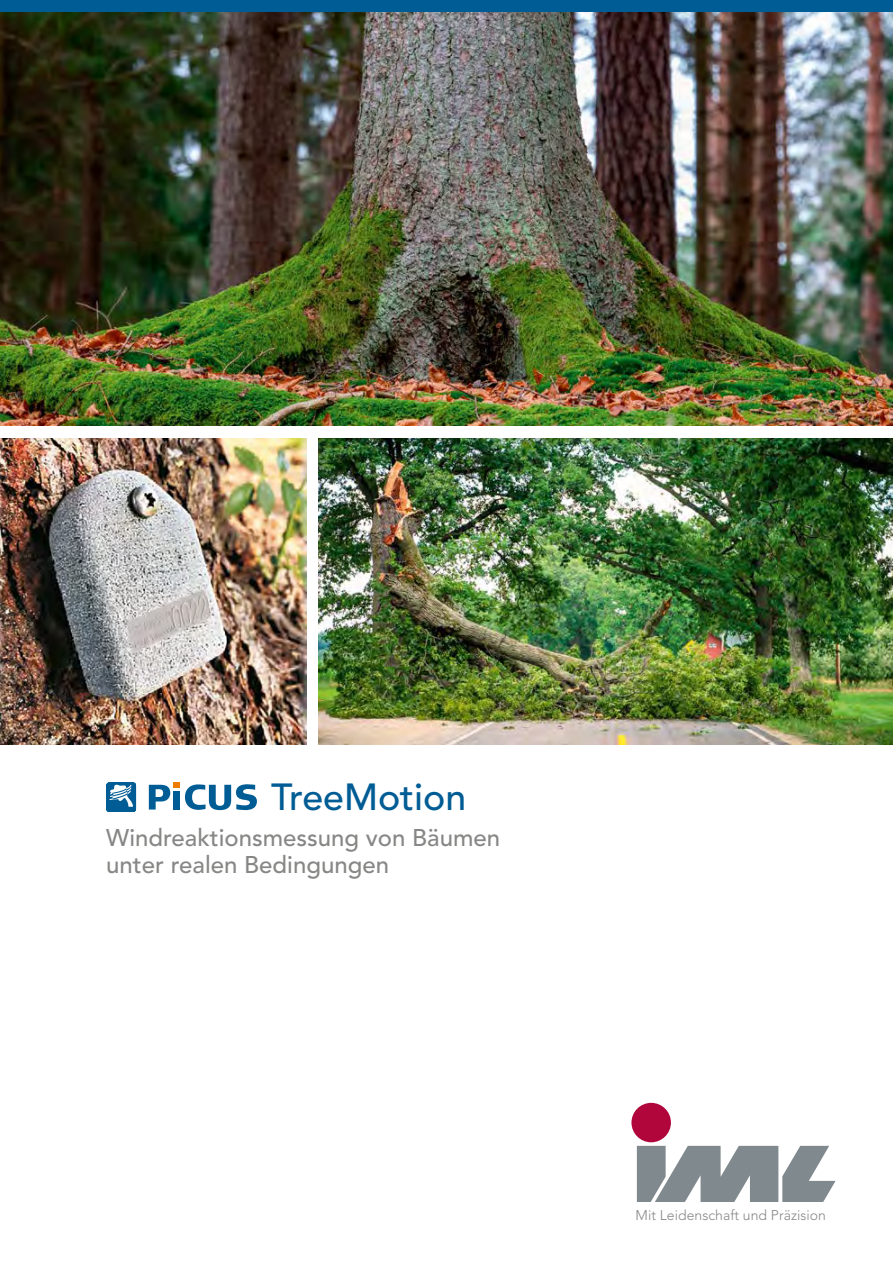
<style>
.page{position:relative;width:893px;height:1263px;background:#fff}
.page>*{position:absolute;margin:0;border:0;box-sizing:border-box;transform-origin:0 0}
.t1{font:500 37.5px "Avenir LT Std";color:#005c94}
.t2{font:500 24px/27px "Avenir LT Std";color:#878786}
.t3{font:300 13.95px "Avenir LT Std";letter-spacing:.005em;color:#878786}
</style>
<div class="page">
<div style="left:0;top:0;width:893px;height:13px;background:#005c94"></div>
<svg style="left:637px;top:1146px;width:199px;height:56px"></svg>
<div style="left:631px;top:1103px;width:40px;height:39px;background:#b1063b;border-radius:50%"></div>
<div style="left:106px;top:782px;width:30px;height:30px;background:#005c94;border-radius:3px"></div>
<svg style="left:109px;top:785px;width:24px;height:22px"></svg>
<img style="left:319px;top:438px;width:574px;height:306px">
<img style="left:0;top:438px;width:306px;height:306px">
<img style="left:0;top:13px;width:893px;height:412px">
<svg style="left:149px;top:783px;width:108px;height:27px"></svg>
<h1 class="t1" style="left:271px;top:775px;width:197px">TreeMotion</h1>
<p class="t2" style="left:106px;top:825px;width:395px">Windreaktionsmessung von Bäumen unter realen Bedingungen</p>
<p class="t3" style="left:636px;top:1207px;width:192px">Mit Leidenschaft und Präzision</p>
</div>
